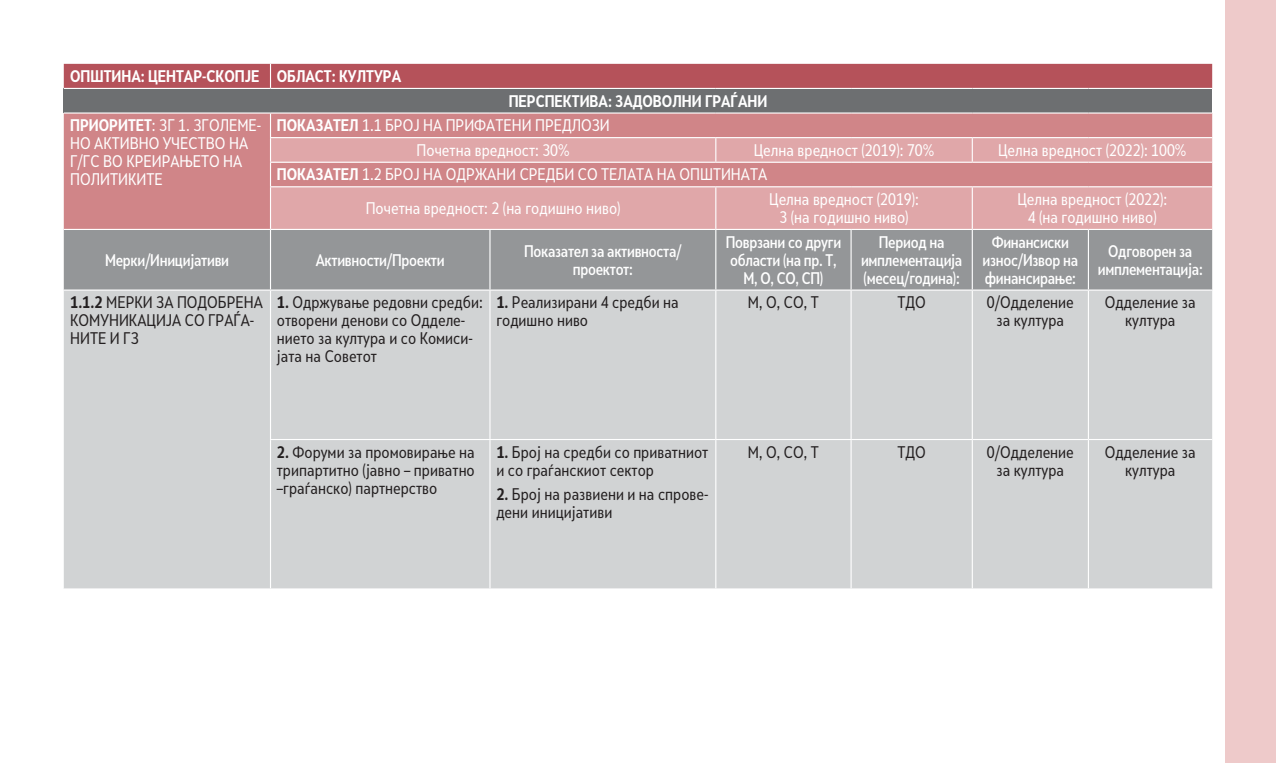
<style>
.page{position:relative;width:1276px;height:763px;background:#fff}
.page>*{position:absolute;margin:0;border:0;box-sizing:border-box;transform-origin:0 0}
.t1{font:15.75px/18px "Skola Sans Cn";color:#231f20}
.t2{font:15.75px/18px "Skola Sans Cn";color:#fff}
.t3{font:500 15.75px/18px "Skola Sans Cn";letter-spacing:-.02em;color:#fff;text-align:center}
.t4{font:700 15.75px "Skola Sans Cn";color:#fff}
.s1{font-weight:700}
</style>
<div class="page">
<div style="left:1225px;top:0;width:51px;height:762px;background:#eecaca"></div>
<div style="left:64px;top:88px;width:1148px;height:25px;background:#6d6f71"></div>
<div style="left:64px;top:113px;width:1148px;height:116px;background:#d08588"></div>
<svg style="left:271px;top:138px;width:941px;height:91px;background:#dc9ea1"></svg>
<div style="left:64px;top:230px;width:1148px;height:59px;background:#949698"></div>
<div style="left:64px;top:290px;width:1148px;height:298px;background:#d1d3d4"></div>
<div style="left:64px;top:64px;width:1148px;height:24px;background:#b5525a"></div>
<hr style="left:64px;top:88px;width:206px;height:1px;background:#fff">
<hr style="left:270px;top:88px;width:220px;height:1px;background:#fff">
<hr style="left:490px;top:88px;width:226px;height:1px;background:#fff">
<hr style="left:716px;top:88px;width:135px;height:1px;background:#fff">
<hr style="left:851px;top:88px;width:121px;height:1px;background:#fff">
<hr style="left:972px;top:88px;width:116px;height:1px;background:#fff">
<hr style="left:1088px;top:88px;width:124px;height:1px;background:#fff">
<hr style="left:64px;top:112px;width:206px;height:1px;background:#fff">
<hr style="left:270px;top:112px;width:220px;height:1px;background:#fff">
<hr style="left:490px;top:112px;width:226px;height:1px;background:#fff">
<hr style="left:716px;top:112px;width:135px;height:1px;background:#fff">
<hr style="left:851px;top:112px;width:121px;height:1px;background:#fff">
<hr style="left:972px;top:112px;width:116px;height:1px;background:#fff">
<hr style="left:1088px;top:112px;width:124px;height:1px;background:#fff">
<hr style="left:270px;top:137px;width:220px;height:1px;background:#fff">
<hr style="left:490px;top:137px;width:226px;height:1px;background:#fff">
<hr style="left:716px;top:137px;width:135px;height:1px;background:#fff">
<svg style="left:715px;top:138px;width:1px;height:23px"></svg>
<hr style="left:851px;top:137px;width:121px;height:1px;background:#fff">
<hr style="left:972px;top:137px;width:116px;height:1px;background:#fff">
<hr style="left:971px;top:138px;width:2px;height:23px;background:#fff">
<hr style="left:1088px;top:137px;width:124px;height:1px;background:#fff">
<hr style="left:270px;top:161px;width:220px;height:2px;background:#fff">
<svg style="left:270px;top:113px;width:1px;height:73px"></svg>
<hr style="left:490px;top:161px;width:226px;height:2px;background:#fff">
<hr style="left:716px;top:161px;width:135px;height:2px;background:#fff">
<hr style="left:851px;top:161px;width:121px;height:2px;background:#fff">
<hr style="left:972px;top:161px;width:116px;height:2px;background:#fff">
<hr style="left:1088px;top:161px;width:124px;height:2px;background:#fff">
<hr style="left:270px;top:186px;width:220px;height:1px;background:#fff">
<hr style="left:270px;top:187px;width:1px;height:42px;background:#fff">
<hr style="left:490px;top:186px;width:226px;height:1px;background:#fff">
<hr style="left:716px;top:186px;width:135px;height:1px;background:#fff">
<hr style="left:715px;top:187px;width:1px;height:42px;background:#fff">
<hr style="left:851px;top:186px;width:121px;height:1px;background:#fff">
<hr style="left:972px;top:186px;width:116px;height:1px;background:#fff">
<hr style="left:971px;top:187px;width:2px;height:42px;background:#fff">
<hr style="left:1088px;top:186px;width:124px;height:1px;background:#fff">
<hr style="left:270px;top:230px;width:1px;height:59px;background:#fff">
<hr style="left:489px;top:230px;width:1px;height:59px;background:#fff">
<hr style="left:715px;top:230px;width:1px;height:59px;background:#fff">
<hr style="left:850px;top:230px;width:1px;height:59px;background:#fff">
<hr style="left:971px;top:230px;width:2px;height:59px;background:#fff">
<hr style="left:1088px;top:230px;width:1px;height:59px;background:#fff">
<hr style="left:270px;top:290px;width:1px;height:148px;background:#fff">
<hr style="left:489px;top:290px;width:1px;height:148px;background:#fff">
<hr style="left:715px;top:290px;width:1px;height:148px;background:#fff">
<hr style="left:850px;top:290px;width:1px;height:148px;background:#fff">
<hr style="left:971px;top:290px;width:2px;height:148px;background:#fff">
<hr style="left:1088px;top:290px;width:1px;height:148px;background:#fff">
<hr style="left:270px;top:438px;width:220px;height:2px;background:#fff">
<hr style="left:270px;top:440px;width:1px;height:148px;background:#fff">
<hr style="left:490px;top:438px;width:226px;height:2px;background:#fff">
<hr style="left:489px;top:440px;width:1px;height:148px;background:#fff">
<hr style="left:716px;top:438px;width:135px;height:2px;background:#fff">
<hr style="left:715px;top:440px;width:1px;height:148px;background:#fff">
<hr style="left:851px;top:438px;width:121px;height:2px;background:#fff">
<hr style="left:850px;top:440px;width:1px;height:148px;background:#fff">
<hr style="left:972px;top:438px;width:116px;height:2px;background:#fff">
<hr style="left:971px;top:440px;width:2px;height:148px;background:#fff">
<hr style="left:1088px;top:438px;width:124px;height:2px;background:#fff">
<hr style="left:1088px;top:440px;width:1px;height:148px;background:#fff">
<p class="t4" style="left:70px;top:66px;width:332px">ОПШТИНА: ЦЕНТАР-СКОПЈЕ ОБЛАСТ: КУЛТУРА</p>
<p class="t4" style="left:509px;top:91px;width:260px">ПЕРСПЕКТИВА: ЗАДОВОЛНИ ГРАЃАНИ</p>
<p class="t2" style="left:70px;top:116px;width:193px"><span class="s1">ПРИОРИТЕТ</span>: ЗГ 1. ЗГОЛЕМЕ-<br>НО АКТИВНО УЧЕСТВО НА<br>Г/ГС ВО КРЕИРАЊЕТО НА<br>ПОЛИТИКИТЕ</p>
<p class="t2" style="left:416px;top:113px;width:195px;line-height:24.5px;text-indent:-140px"><span class="s1">ПОКАЗАТЕЛ</span> 1.1 БРОЈ НА ПРИФАТЕНИ ПРЕДЛОЗИ<br>Почетна вредност: 30%</p>
<p class="t2" style="left:754px;top:141px;width:182px">Целна вредност (2019): 70%</p>
<p class="t2" style="left:998px;top:141px;width:190px">Целна вредност (2022): 100%</p>
<p class="t2" style="left:366px;top:158px;width:403px;line-height:33.5px;text-indent:-89px"><span class="s1">ПОКАЗАТЕЛ</span> 1.2 БРОЈ НА ОДРЖАНИ СРЕДБИ СО ТЕЛАТА НА ОПШТИНАТА<br>Почетна вредност: 2 (на годишно ниво)</p>
<p class="t2" style="left:769px;top:190px;width:151px;text-align:center">Целна вредност (2019):<br>3 (на годишно ниво)</p>
<p class="t2" style="left:1017px;top:190px;width:151px;text-align:center">Целна вредност (2022):<br>4 (на годишно ниво)</p>
<p class="t3" style="left:105px;top:250px;width:126px">Мерки/Иницијативи</p>
<p class="t3" style="left:316px;top:250px;width:130px">Активности/Проекти</p>
<p class="t3" style="left:524px;top:241px;width:159px">Показател за активноста/ проектот:</p>
<p class="t3" style="left:725px;top:232px;width:117px">Поврзани со други области (на пр. Т,<br>М, О, СО, СП)</p>
<p class="t3" style="left:861px;top:232px;width:103px">Период на имплементација (месец/година):</p>
<p class="t3" style="left:982px;top:232px;width:97px">Финансиски износ/Извор на финансирање:</p>
<p class="t3" style="left:1098px;top:241px;width:106px">Одговорен за имплементација:</p>
<p class="t1" style="left:70px;top:293px;width:194px"><span class="s1">1.1.2</span> МЕРКИ ЗА ПОДОБРЕНА<br>КОМУНИКАЦИЈА СО ГРАЃА-<br>НИТЕ И ГЗ</p>
<p class="t1" style="left:277px;top:293px;width:207px"><span class="s1">1.</span> Одржување редовни средби: отворени денови со Одделе&shy;нието за култура и со Комиси&shy;јата на Советот</p>
<p class="t1" style="left:496px;top:293px;width:184px"><span class="s1">1.</span> Реализирани 4 средби на годишно ниво</p>
<p class="t1" style="left:748px;top:293px;width:72px">М, О, СО, Т</p>
<p class="t1" style="left:897px;top:293px;width:30px">ТДО</p>
<p class="t1" style="left:987px;top:293px;width:88px;text-align:center">0/Одделение за култура</p>
<p class="t1" style="left:1104px;top:293px;width:92px;text-align:center">Одделение за култура</p>
<p class="t1" style="left:277px;top:442px;width:199px;text-align:justify"><span class="s1">2.</span> Форуми за промовирање на трипартитно (јавно – приватно –граѓанско) партнерство</p>
<p class="t1" style="left:496px;top:442px;width:213px"><span class="s1">1.</span> Број на средби со приватниот и со граѓанскиот сектор</p>
<p class="t1" style="left:496px;top:485px;width:214px"><span class="s1">2.</span> Број на развиени и на спрове&shy;дени иницијативи</p>
<p class="t1" style="left:748px;top:442px;width:72px">М, О, СО, Т</p>
<p class="t1" style="left:897px;top:442px;width:30px">ТДО</p>
<p class="t1" style="left:987px;top:442px;width:88px;text-align:center">0/Одделение за култура</p>
<p class="t1" style="left:1104px;top:442px;width:92px;text-align:center">Одделение за култура</p>
</div>
